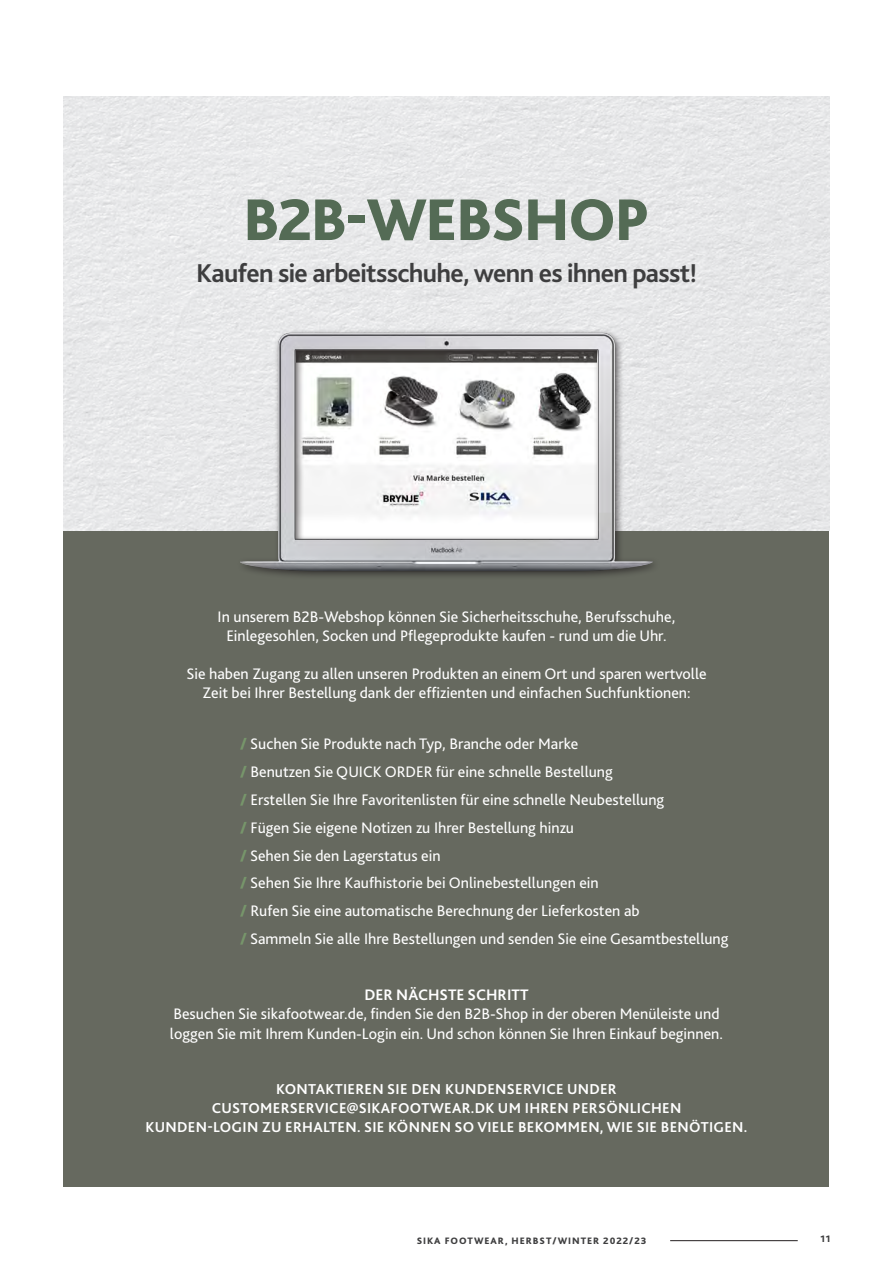
<style>
.page{position:relative;width:893px;height:1263px;background:#fff}
.page>*{position:absolute;margin:0;border:0;box-sizing:border-box;transform-origin:0 0}
.t1{font:800 61.5px "Bliss 2";letter-spacing:-.025em;color:#546b55}
.t2{font:700 27px "Bliss 2";letter-spacing:-.025em;color:#3e3e3f}
.t3{font:15.9px/27.9px "Bliss 2";color:#fff;text-align:center}
.t4{font:700 15.9px "Bliss 2";color:#fff}
.t5{font:700 15px/19.2px "Bliss 2";letter-spacing:.02em;color:#fff;text-align:center}
.t6{font:800 9.75px "Bliss 2";letter-spacing:.1em;color:#3e3e3f}
.s1{font-weight:800;color:#77966b}
</style>
<div class="page">
<img style="left:64px;top:97px;width:765px;height:434px">
<div style="left:64px;top:531px;width:765px;height:655px;background:#66695f"></div>
<div style="left:237px;top:329px;width:424px;height:251px;background:#231f20;opacity:.75"></div>
<img style="left:241px;top:329px;width:411px;height:245px">
<hr style="left:670px;top:1240px;width:128px;height:1px;background:#231f20">
<h1 class="t1" style="left:243px;top:181px;width:408px">B2B-WEBSHOP</h1>
<h2 class="t2" style="left:196px;top:257px;width:502px">Kaufen sie arbeitsschuhe, wenn es ihnen passt!</h2>
<p class="t3" style="left:218px;top:607px;width:459px;line-height:19.2px">In unserem B2B-Webshop können Sie Sicherheitsschuhe, Berufsschuhe,<br>Einlegesohlen, Socken und Pflegeprodukte kaufen - rund um die Uhr.</p>
<p class="t3" style="left:186px;top:664px;width:522px;line-height:19.2px">Sie haben Zugang zu allen unseren Produkten an einem Ort und sparen wertvolle<br>Zeit bei Ihrer Bestellung dank der effizienten und einfachen Suchfunktionen:</p>
<p class="t3" style="left:240px;top:730px;width:490px;text-align:left"><span class="s1">/</span> Suchen Sie Produkte nach Typ, Branche oder Marke<br><span class="s1">/</span> Benutzen Sie QUICK ORDER für eine schnelle Bestellung<br><span class="s1">/</span> Erstellen Sie Ihre Favoritenlisten für eine schnelle Neubestellung<br><span class="s1">/</span> Fügen Sie eigene Notizen zu Ihrer Bestellung hinzu<br><span class="s1">/</span> Sehen Sie den Lagerstatus ein<br><span class="s1">/</span> Sehen Sie Ihre Kaufhistorie bei Onlinebestellungen ein<br><span class="s1">/</span> Rufen Sie eine automatische Berechnung der Lieferkosten ab<br><span class="s1">/</span> Sammeln Sie alle Ihre Bestellungen und senden Sie eine Gesamtbestellung</p>
<p class="t4" style="left:364px;top:985px;width:166px">DER NÄCHSTE SCHRITT</p>
<p class="t3" style="left:170px;top:1004px;width:555px;line-height:19.2px;text-align:left">Besuchen Sie sikafootwear.de, finden Sie den B2B-Shop in der oberen Menüleiste und loggen Sie mit Ihrem Kunden-Login ein. Und schon können Sie Ihren Einkauf beginnen.</p>
<p class="t5" style="left:146px;top:1079px;width:603px">KONTAKTIEREN SIE DEN KUNDENSERVICE UNDER<br>CUSTOMERSERVICE@SIKAFOOTWEAR.DK UM IHREN PERSÖNLICHEN<br>KUNDEN-LOGIN ZU ERHALTEN. SIE KÖNNEN SO VIELE BEKOMMEN, WIE SIE BENÖTIGEN.</p>
<p class="t6" style="left:417px;top:1234px;width:231px">SIKA FOOTWEAR, HERBST/WINTER 2022/23</p>
<p class="t6" style="left:820px;top:1232px;width:12px">11</p>
</div>
